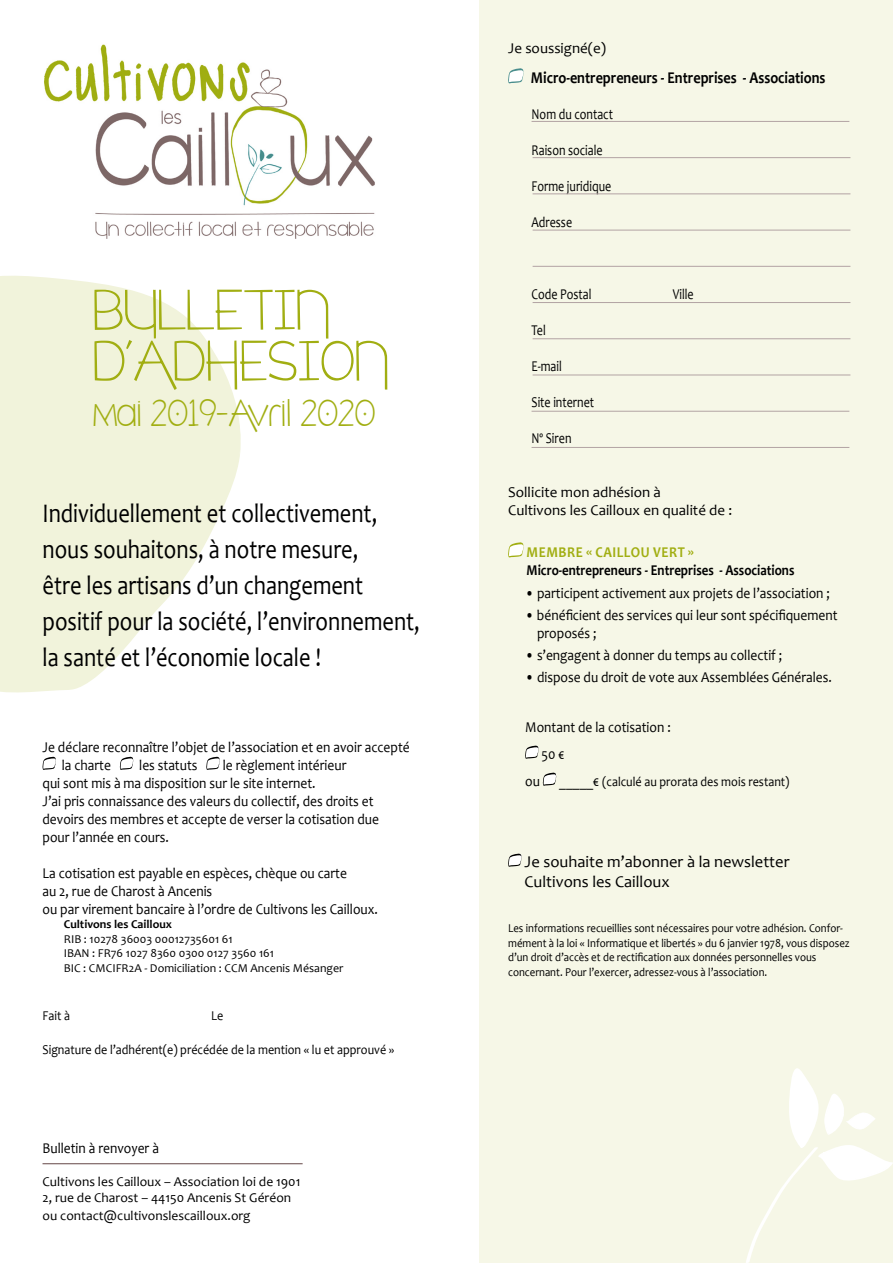
<style>
.page{position:relative;width:893px;height:1263px;background:#fff}
.page>*{position:absolute;margin:0;border:0;box-sizing:border-box;transform-origin:0 0}
.t1{font:54px/51px "cafbrewery";color:#a1ae12}
.t2{font:36px "cafbrewery";color:#a1ae12}
.t3{font:27px/36px "Candara";color:#000;scale:.83 1}
.t4{font:16.5px/19.8px "Candara";color:#000}
.t5{font:700 16.5px "Candara";color:#000;scale:.86 1}
.t6{font:15px/18px "Candara";color:#000;scale:.9 1}
.t7{font:15px "Candara";color:#000;scale:.8 1}
.t8{font:15px/18px "Candara";color:#000}
.t9{font:700 15px/18px "Candara";color:#000;scale:.86 1}
.t10{font:13.5px "Candara";color:#000}
.t11{font:13.5px "Candara";color:#000;scale:.9 1}
.t12{font:12px/14.4px "Candara";color:#000;scale:.9 1}
.t13{font:12px "Candara";color:#000}
.t14{font:700 12px "Candara";color:#000}
.s1{color:#a1ae12}
.s2{font-size:15px}
</style>
<div class="page">
<svg style="left:0;top:275px;width:241px;height:418px;fill:#f1f3db"></svg>
<div style="left:479px;top:0;width:414px;height:1263px;background:#f6f7e7"></div>
<svg style="left:746px;top:1068px;width:147px;height:195px"></svg>
<img style="left:44px;top:44px;width:331px;height:195px">
<svg style="left:42px;top:756px;width:14px;height:14px"></svg>
<svg style="left:120px;top:756px;width:14px;height:14px"></svg>
<svg style="left:206px;top:756px;width:14px;height:14px"></svg>
<svg style="left:508px;top:68px;width:16px;height:16px"></svg>
<svg style="left:508px;top:542px;width:16px;height:16px"></svg>
<svg style="left:525px;top:745px;width:14px;height:14px"></svg>
<svg style="left:543px;top:772px;width:14px;height:14px"></svg>
<svg style="left:508px;top:853px;width:14px;height:14px"></svg>
<hr style="left:531px;top:121px;width:318px;height:1px;background:#b2a3a3">
<hr style="left:533px;top:157px;width:317px;height:1px;background:#b2a3a3">
<hr style="left:533px;top:194px;width:317px;height:1px;background:#b2a3a3">
<hr style="left:533px;top:230px;width:317px;height:1px;background:#b2a3a3">
<hr style="left:533px;top:266px;width:317px;height:1px;background:#b2a3a3">
<hr style="left:533px;top:302px;width:317px;height:1px;background:#b2a3a3">
<hr style="left:533px;top:338px;width:317px;height:1px;background:#b2a3a3">
<hr style="left:531px;top:447px;width:318px;height:1px;background:#b2a3a3">
<hr style="left:533px;top:375px;width:317px;height:1px;background:#b2a3a3">
<hr style="left:531px;top:411px;width:318px;height:1px;background:#b2a3a3">
<hr style="left:43px;top:1163px;width:260px;height:1px;background:#7e6666">
<p class="t1" style="left:94px;top:283px;width:297px">BULLETIN<br>D’ADHESION</p>
<p class="t2" style="left:94px;top:390px;width:284px">mai 2019-Avril 2020</p>
<p class="t3" style="left:43px;top:495px;width:405px">Individuellement et collectivement,</p>
<p class="t3" style="left:43px;top:531px;width:382px">nous souhaitons, à notre mesure,</p>
<p class="t3" style="left:43px;top:567px;width:388px">être les artisans d’un changement</p>
<p class="t3" style="left:43px;top:603px;width:456px">positif pour la société, l’environnement, la santé et l’économie locale !</p>
<p class="t6" style="left:43px;top:738px;width:410px">Je déclare reconnaître l’objet de l’association et en avoir accepté</p>
<p class="t6" style="left:62px;top:756px;width:56px">la charte</p>
<p class="t6" style="left:139px;top:756px;width:66px">les statuts</p>
<p class="t6" style="left:223px;top:756px;width:139px">le règlement intérieur</p>
<p class="t6" style="left:43px;top:774px;width:305px">qui sont mis à ma disposition sur le site internet.</p>
<p class="t6" style="left:43px;top:792px;width:369px">J’ai pris connaissance des valeurs du collectif, des droits et</p>
<p class="t6" style="left:43px;top:810px;width:375px">devoirs des membres et accepte de verser la cotisation due</p>
<p class="t6" style="left:43px;top:828px;width:142px">pour l’année en cours.</p>
<p class="t6" style="left:43px;top:864px;width:374px">La cotisation est payable en espèces, chèque ou carte<br>au 2, rue de Charost à Ancenis<br>ou par virement bancaire à l’ordre de Cultivons les Cailloux.</p>
<p class="t14" style="left:64px;top:917px;width:110px">Cultivons les Cailloux</p>
<p class="t13" style="left:64px;top:931px;width:170px">RIB : 10278 36003 00012735601 61</p>
<p class="t13" style="left:64px;top:946px;width:212px">IBAN : FR76 1027 8360 0300 0127 3560 161</p>
<p class="t13" style="left:64px;top:960px;width:281px">BIC : CMCIFR2A - Domiciliation : CCM Ancenis Mésanger</p>
<p class="t11" style="left:43px;top:1007px;width:32px">Fait à</p>
<p class="t11" style="left:211px;top:1007px;width:15px">Le</p>
<p class="t11" style="left:43px;top:1041px;width:392px">Signature de l’adhérent(e) précédée de la mention « lu et approuvé »</p>
<p class="t6" style="left:43px;top:1139px;width:131px">Bulletin à renvoyer à</p>
<p class="t10" style="left:43px;top:1173px;width:259px">Cultivons les Cailloux – Association loi de 1901</p>
<p class="t10" style="left:43px;top:1189px;width:250px">2, rue de Charost – 44150 Ancenis St Géréon</p>
<p class="t10" style="left:43px;top:1207px;width:210px">ou contact@cultivonslescailloux.org</p>
<p class="t8" style="left:508px;top:39px;width:99px">Je soussigné(e)</p>
<p class="t5" style="left:531px;top:68px;width:344px">Micro-entrepreneurs - Entreprises - Associations</p>
<p class="t7" style="left:531px;top:105px;width:103px">Nom du contact</p>
<p class="t7" style="left:531px;top:141px;width:90px">Raison sociale</p>
<p class="t7" style="left:531px;top:177px;width:101px">Forme juridique</p>
<p class="t7" style="left:531px;top:213px;width:52px">Adresse</p>
<p class="t7" style="left:531px;top:285px;width:76px">Code Postal</p>
<p class="t7" style="left:673px;top:285px;width:28px">Ville</p>
<p class="t7" style="left:531px;top:321px;width:19px">Tel</p>
<p class="t7" style="left:531px;top:357px;width:39px">E-mail</p>
<p class="t7" style="left:531px;top:393px;width:80px">Site internet</p>
<p class="t7" style="left:531px;top:429px;width:51px">Nº Siren</p>
<p class="t8" style="left:508px;top:483px;width:226px">Sollicite mon adhésion à<br>Cultivons les Cailloux en qualité de :</p>
<p class="t9" style="left:527px;top:543px;width:313px"><span class="s1">Membre « Caillou Vert »<br></span>Micro-entrepreneurs - Entreprises - Associations</p>
<p class="t6" style="left:525px;top:584px;width:340px">• participent activement aux projets de l’association ;</p>
<p class="t6" style="left:537px;top:606px;width:335px;text-indent:-12px">• bénéficient des services qui leur sont spécifiquement proposés ;</p>
<p class="t6" style="left:525px;top:646px;width:287px">• s’engagent à donner du temps au collectif ;</p>
<p class="t6" style="left:525px;top:668px;width:342px">• dispose du droit de vote aux Assemblées Générales.</p>
<p class="t6" style="left:525px;top:718px;width:163px">Montant de la cotisation :</p>
<p class="t6" style="left:542px;top:745px;width:27px">50 €</p>
<p class="t6" style="left:525px;top:772px;width:18px">ou</p>
<p class="t11" style="left:559px;top:773px;width:257px"><span class="s2">_____€</span> (calculé au prorata des mois restant)</p>
<p class="t4" style="left:525px;top:851px;width:266px">Je souhaite m’abonner à la newsletter<br>Cultivons les Cailloux</p>
<p class="t12" style="left:508px;top:921px;width:381px">Les informations recueillies sont nécessaires pour votre adhésion. Confor&shy;mément à la loi « Informatique et libertés » du 6 janvier 1978, vous disposez d’un droit d’accès et de rectification aux données personnelles vous concernant. Pour l’exercer, adressez-vous à l’association.</p>
</div>
